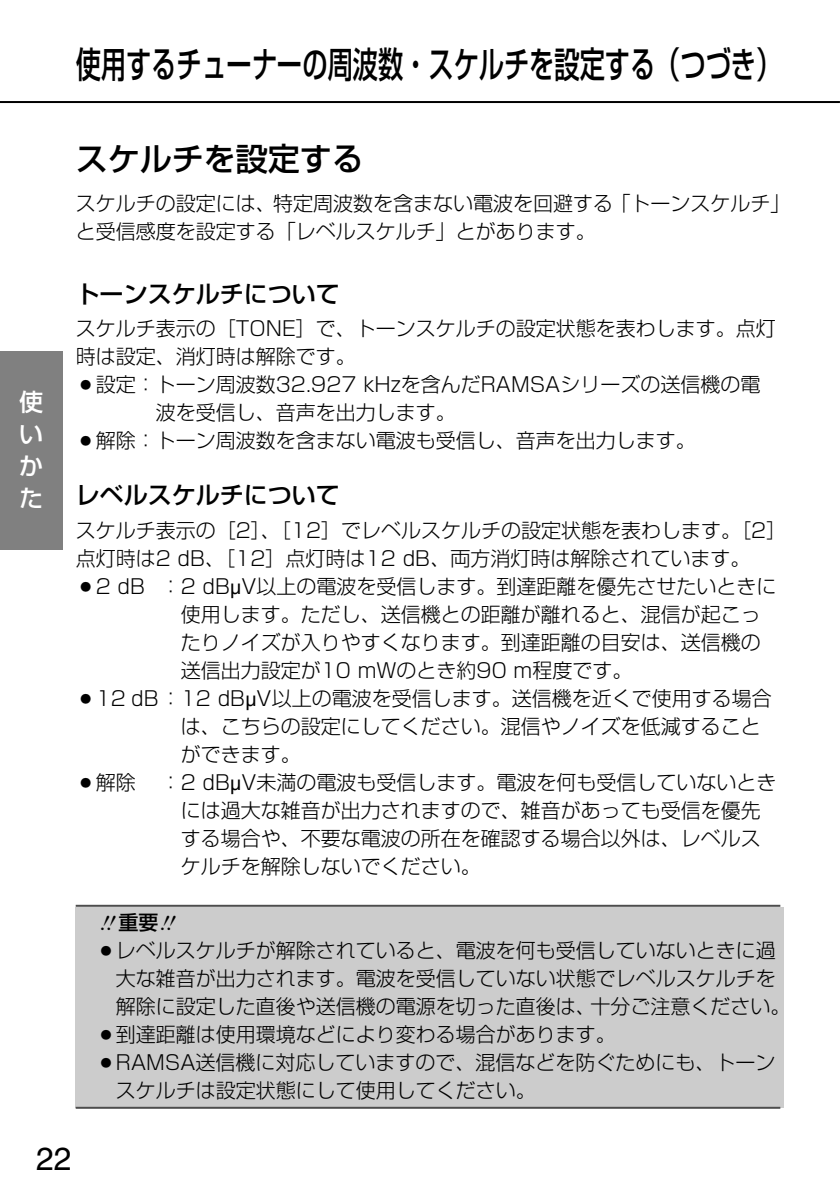
<style>
.page{position:relative;width:840px;height:1190px;background:#fff}
.page>*{position:absolute;margin:0;border:0;box-sizing:border-box;transform-origin:0 0}
.t1{font:500 36px "Shin Go";color:#000;scale:.7 1}
.t2{font:500 32px "Shin Go";color:#000}
.t3{font:32px "Helvetica";color:#000}
.t4{font:500 24px "Shin Go";color:#000}
.t5{font:500 24px/32px "Shin Go";color:#fff;text-align:justify}
.t6{font:300 20px/28px "Shin Go";color:#000}
.t7{font:500 20px "Shin Go";color:#000}
.s1{font-family:"Helvetica";font-weight:400}
</style>
<div class="page">
<div style="left:75px;top:907px;width:709px;height:200px;background:#ccc"></div>
<hr style="left:76px;top:905px;width:704px;height:2px;background:#4d4d4d">
<hr style="left:76px;top:1107px;width:704px;height:2px;background:#4d4d4d">
<hr style="left:0;top:101px;width:839px;height:2px;background:#000">
<div style="left:0;top:352px;width:62px;height:198px;background:#808080"></div>
<h1 class="t1" style="left:76px;top:51px;width:1010px">使用するチューナーの周波数・スケルチを設定する（つづき）</h1>
<p class="t5" style="left:19px;top:389px;width:25px">使いかた</p>
<h2 class="t2" style="left:76px;top:147px;width:290px">スケルチを設定する</h2>
<p class="t6" style="left:76px;top:192px;width:716px">スケルチの設定には、特定周波数を含まない電波を回避する「トーンスケルチ」と受信感度を設定する「レベルスケルチ」とがあります。</p>
<p class="t4" style="left:76px;top:285px;width:266px">トーンスケルチについて</p>
<p class="t6" style="left:76px;top:318px;width:702px">スケルチ表示の［TONE］で、トーンスケルチの設定状態を表わします。点灯時は設定、消灯時は解除です。</p>
<p class="t6" style="left:156px;top:374px;width:606px;text-indent:-80px">○設定：トーン周波数32.927 kHzを含んだRAMSAシリーズの送信機の電波を受信し、音声を出力します。</p>
<p class="t6" style="left:76px;top:430px;width:622px">○解除：トーン周波数を含まない電波も受信し、音声を出力します。</p>
<p class="t4" style="left:76px;top:486px;width:266px">レベルスケルチについて</p>
<p class="t6" style="left:76px;top:519px;width:712px">スケルチ表示の［2］、［12］でレベルスケルチの設定状態を表わします。［2］点灯時は2 dB、［12］点灯時は12 dB、両方消灯時は解除されています。</p>
<p class="t6" style="left:181px;top:575px;width:597px;text-indent:-105px">○2 dB ：2 dB<span class="s1">µ</span>V以上の電波を受信します。到達距離を優先させたいときに使用します。ただし、送信機との距離が離れると、混信が起こったりノイズが入りやすくなります。到達距離の目安は、送信機の送信出力設定が10 mWのとき約90 m程度です。</p>
<p class="t6" style="left:181px;top:687px;width:593px;text-indent:-105px">○12 dB：12 dB<span class="s1">µ</span>V以上の電波を受信します。送信機を近くで使用する場合は、こちらの設定にしてください。混信やノイズを低減することができます。</p>
<p class="t6" style="left:76px;top:771px;width:61px">○解除</p>
<p class="t6" style="left:181px;top:771px;width:597px;text-indent:-20px">：2 dB<span class="s1">µ</span>V未満の電波も受信します。電波を何も受信していないときには過大な雑音が出力されますので、雑音があっても受信を優先する場合や、不要な電波の所在を確認する場合以外は、レベルスケルチを解除しないでください。</p>
<p class="t7" style="left:118px;top:915px;width:41px">重要</p>
<p class="t6" style="left:116px;top:939px;width:676px;text-indent:-20px">○レベルスケルチが解除されていると、電波を何も受信していないときに過大な雑音が出力されます。電波を受信していない状態でレベルスケルチを解除に設定した直後や送信機の電源を切った直後は、十分ご注意ください。</p>
<p class="t6" style="left:96px;top:1023px;width:521px">○到達距離は使用環境などにより変わる場合があります。</p>
<p class="t6" style="left:116px;top:1051px;width:661px;text-indent:-20px">○RAMSA送信機に対応していますので、混信などを防ぐためにも、トーンスケルチは設定状態にして使用してください。</p>
<h2 class="t3" style="left:36px;top:1147px;width:37px">22</h2>
</div>
